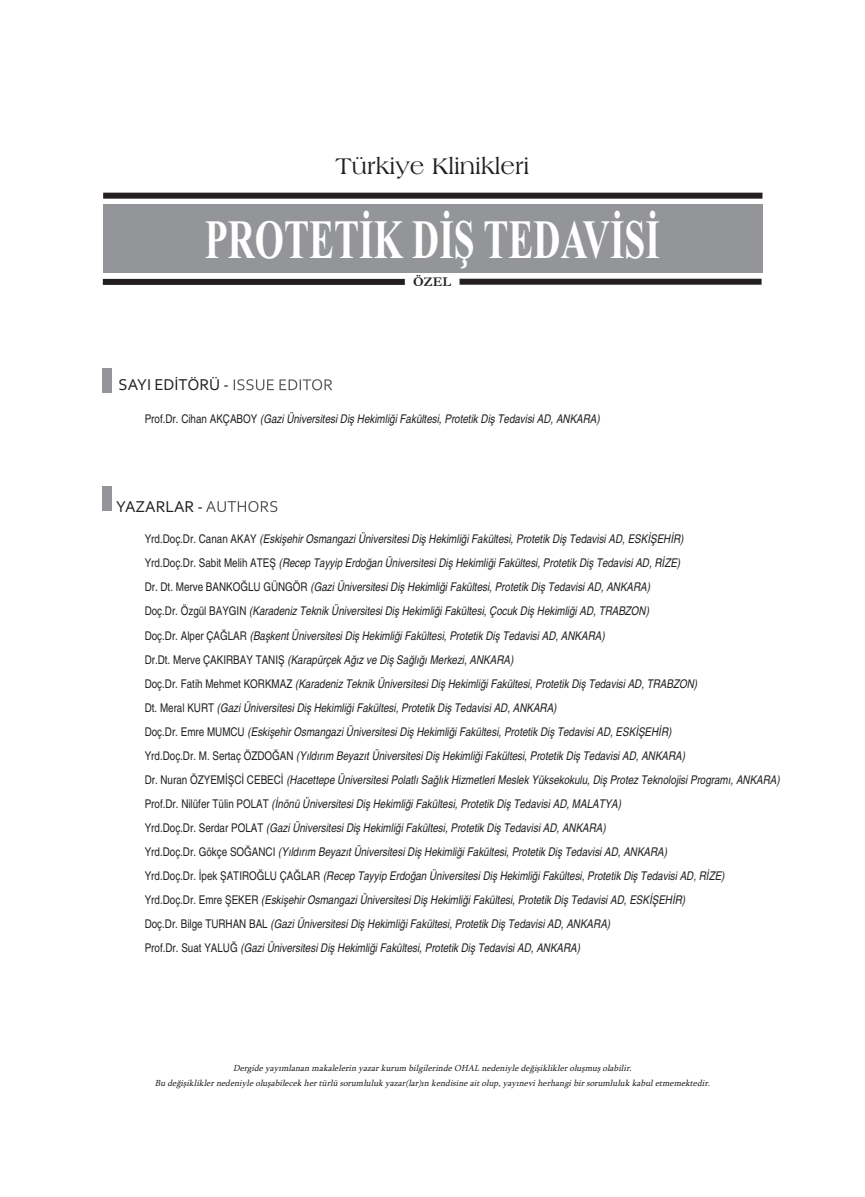
<style>
.page{position:relative;width:865px;height:1197px;background:#fff}
.page>*{position:absolute;margin:0;border:0;box-sizing:border-box;transform-origin:0 0}
.t1{font:700 55.35px "Times New Roman";color:#fff;scale:.68 1}
.t2{font:24px "Americana BT Roman";color:#231f20}
.t3{font:16.5px "Corbel";color:#231f20}
.t4{font:700 13.5px "Garamond";color:#231f20}
.t5{font:italic condensed 12px/24px "Helvetica";color:#231f20}
.t6{font:italic 9px/15px "Sylfaen";color:#231f20;text-align:center}
.s1{font-style:normal}
</style>
<div class="page">
<div style="left:103px;top:204px;width:659px;height:68px;background:#939598"></div>
<div style="left:103px;top:193px;width:659px;height:6px;background:#231f20"></div>
<div style="left:103px;top:279px;width:302px;height:6px;background:#231f20"></div>
<div style="left:459px;top:279px;width:302px;height:6px;background:#231f20"></div>
<div style="left:103px;top:368px;width:9px;height:25px;background:#939598"></div>
<svg style="left:234px;top:379px;width:67px;height:11px"></svg>
<div style="left:103px;top:485px;width:9px;height:25px;background:#939598"></div>
<svg style="left:206px;top:501px;width:71px;height:11px"></svg>
<h2 class="t2" style="left:335px;top:152px;width:195px">Türkiye Klinikleri</h2>
<h1 class="t1" style="left:205px;top:207px;width:671px">PROTETİK DİŞ TEDAVİSİ</h1>
<p class="t4" style="left:413px;top:274px;width:39px">ÖZEL</p>
<h3 class="t3" style="left:119px;top:375px;width:112px">SAYI EDİTÖRÜ -</h3>
<p class="t5" style="left:145px;top:407px;width:456px"><span class="s1">Prof.Dr. Cihan AKÇABOY</span> (Gazi Üniversitesi Diş Hekimliği Fakültesi, Protetik Diş Tedavisi AD, ANKARA)</p>
<h3 class="t3" style="left:116px;top:496px;width:88px">YAZARLAR -</h3>
<p class="t5" style="left:145px;top:527px;width:636px"><span class="s1">Yrd.Doç.Dr. Canan AKAY</span> (Eskişehir Osmangazi Üniversitesi Diş Hekimliği Fakültesi, Protetik Diş Tedavisi AD, ESKİŞEHİR)<br><span class="s1">Yrd.Doç.Dr. Sabit Melih ATEŞ</span> (Recep Tayyip Erdoğan Üniversitesi Diş Hekimliği Fakültesi, Protetik Diş Tedavisi AD, RİZE)<br><span class="s1">Dr. Dt. Merve BANKOĞLU GÜNGÖR</span> (Gazi Üniversitesi Diş Hekimliği Fakültesi, Protetik Diş Tedavisi AD, ANKARA)<br><span class="s1">Doç.Dr. Özgül BAYGIN</span> (Karadeniz Teknik Üniversitesi Diş Hekimliği Fakültesi, Çocuk Diş Hekimliği AD, TRABZON)<br><span class="s1">Doç.Dr. Alper ÇAĞLAR</span> (Başkent Üniversitesi Diş Hekimliği Fakültesi, Protetik Diş Tedavisi AD, ANKARA)<br><span class="s1">Dr.Dt. Merve ÇAKIRBAY TANIŞ</span> (Karapürçek Ağız ve Diş Sağlığı Merkezi, ANKARA)<br><span class="s1">Doç.Dr. Fatih Mehmet KORKMAZ</span> (Karadeniz Teknik Üniversitesi Diş Hekimliği Fakültesi, Protetik Diş Tedavisi AD, TRABZON)<br><span class="s1">Dt. Meral KURT</span> (Gazi Üniversitesi Diş Hekimliği Fakültesi, Protetik Diş Tedavisi AD, ANKARA)<br><span class="s1">Doç.Dr. Emre MUMCU</span> (Eskişehir Osmangazi Üniversitesi Diş Hekimliği Fakültesi, Protetik Diş Tedavisi AD, ESKİŞEHİR)<br><span class="s1">Yrd.Doç.Dr. M. Sertaç ÖZDOĞAN</span> (Yıldırım Beyazıt Üniversitesi Diş Hekimliği Fakültesi, Protetik Diş Tedavisi AD, ANKARA)<br><span class="s1">Dr. Nuran ÖZYEMİŞCİ CEBECİ</span> (Hacettepe Üniversitesi Polatlı Sağlık Hizmetleri Meslek Yüksekokulu, Diş Protez Teknolojisi Programı, ANKARA)<br><span class="s1">Prof.Dr. Nilüfer Tülin POLAT</span> (İnönü Üniversitesi Diş Hekimliği Fakültesi, Protetik Diş Tedavisi AD, MALATYA)<br><span class="s1">Yrd.Doç.Dr. Serdar POLAT</span> (Gazi Üniversitesi Diş Hekimliği Fakültesi, Protetik Diş Tedavisi AD, ANKARA)<br><span class="s1">Yrd.Doç.Dr. Gökçe SOĞANCI</span> (Yıldırım Beyazıt Üniversitesi Diş Hekimliği Fakültesi, Protetik Diş Tedavisi AD, ANKARA)<br><span class="s1">Yrd.Doç.Dr. İpek ŞATIROĞLU ÇAĞLAR</span> (Recep Tayyip Erdoğan Üniversitesi Diş Hekimliği Fakültesi, Protetik Diş Tedavisi AD, RİZE)<br><span class="s1">Yrd.Doç.Dr. Emre ŞEKER</span> (Eskişehir Osmangazi Üniversitesi Diş Hekimliği Fakültesi, Protetik Diş Tedavisi AD, ESKİŞEHİR)<br><span class="s1">Doç.Dr. Bilge TURHAN BAL</span> (Gazi Üniversitesi Diş Hekimliği Fakültesi, Protetik Diş Tedavisi AD, ANKARA)<br><span class="s1">Prof.Dr. Suat YALUĞ</span> (Gazi Üniversitesi Diş Hekimliği Fakültesi, Protetik Diş Tedavisi AD, ANKARA)</p>
<p class="t6" style="left:155px;top:1060px;width:559px">Dergide yayımlanan makalelerin yazar kurum bilgilerinde OHAL nedeniyle değişiklikler oluşmuş olabilir.<br>Bu değişiklikler nedeniyle oluşabilecek her türlü sorumluluk yazar(lar)ın kendisine ait olup, yayınevi herhangi bir sorumluluk kabul etmemektedir.</p>
</div>
